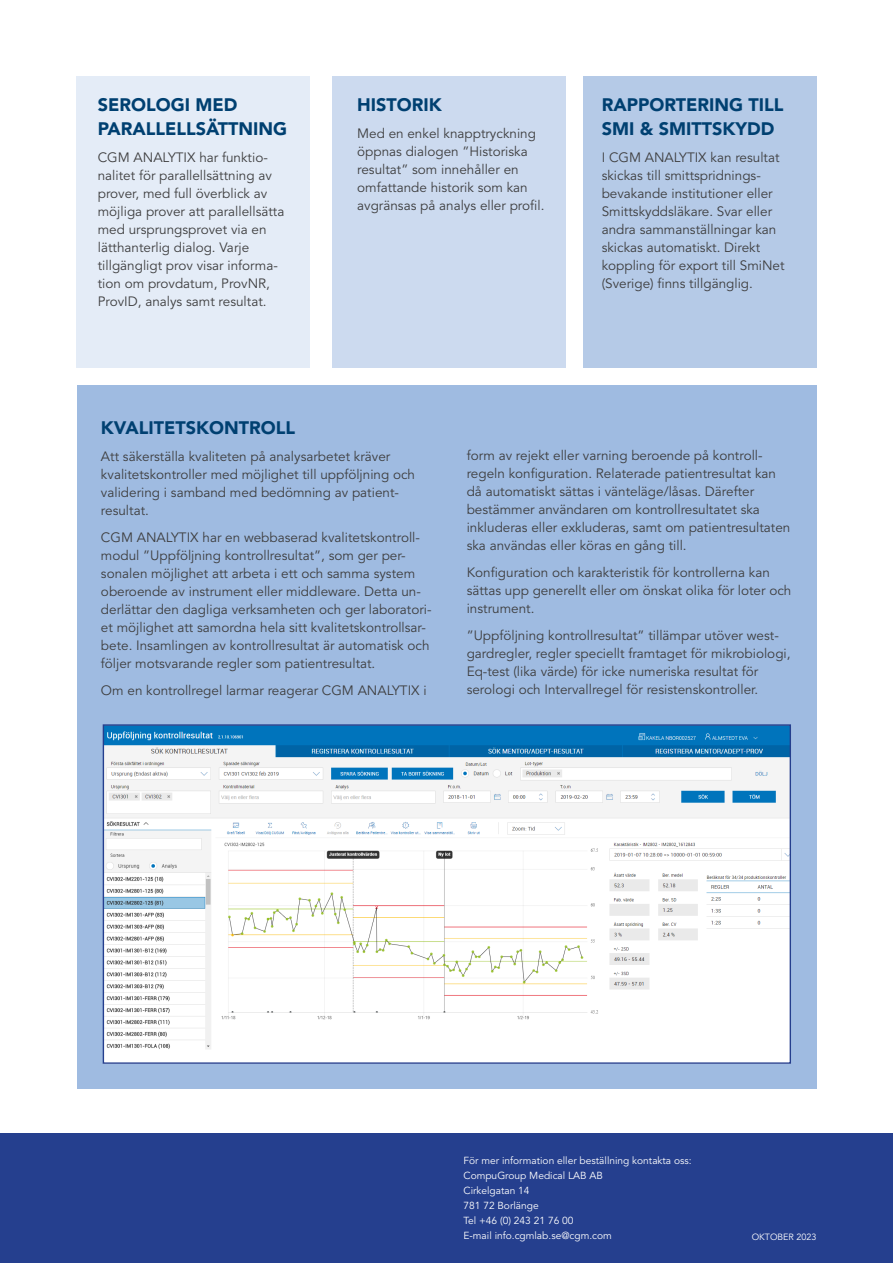
<style>
.page{position:relative;width:893px;height:1263px;background:#fff}
.page>*{position:absolute;margin:0;border:0;box-sizing:border-box;transform-origin:0 0}
.t1{font:900 18px/24px "Avenir LT Std";color:#004071}
.t2{font:13.5px/18px "Avenir LT Std";color:#3e3e3f}
.t3{font:10.2px "Avenir LT Std";color:#fff}
.t4{font:9px "Avenir LT Std";color:#fff}
</style>
<div class="page">
<div style="left:0;top:1133px;width:893px;height:130px;background:#253f8e"></div>
<div style="left:77px;top:385px;width:739px;height:704px;background:#9fbbe1"></div>
<img style="left:105px;top:726px;width:684px;height:336px">
<div style="left:77px;top:77px;width:233px;height:291px;background:#e4ecf7"></div>
<div style="left:332px;top:77px;width:234px;height:291px;background:#ccdaef"></div>
<div style="left:583px;top:77px;width:233px;height:291px;background:#b5cae7"></div>
<p class="t1" style="left:98px;top:93px;width:141px">SEROLOGI MED</p>
<p class="t1" style="left:98px;top:117px;width:191px">PARALLELLSÄTTNING</p>
<p class="t2" style="left:98px;top:149px;width:188px">CGM ANALYTIX har funktio&shy;nalitet för parallellsättning av prover, med full överblick av möjliga prover att parallellsätta med ursprungsprovet via en lätthanterlig dialog. Varje</p>
<p class="t2" style="left:98px;top:257px;width:182px">tillgängligt prov visar informa&shy;tion om provdatum, ProvNR,<br>ProvID, analys samt resultat.</p>
<p class="t1" style="left:357px;top:93px;width:86px">HISTORIK</p>
<p class="t2" style="left:357px;top:125px;width:189px">Med en enkel knapptryckning öppnas dialogen ”Historiska resultat” som innehåller en omfattande historik som kan avgränsas på analys eller profil.</p>
<p class="t1" style="left:602px;top:93px;width:183px">RAPPORTERING TILL<br>SMI &amp; SMITTSKYDD</p>
<p class="t2" style="left:602px;top:149px;width:179px">I CGM ANALYTIX kan resultat skickas till smittspridnings-</p>
<p class="t2" style="left:602px;top:185px;width:184px">bevakande institutioner eller<br>Smittskyddsläkare. Svar eller andra sammanställningar kan skickas automatiskt. Direkt koppling för export till SmiNet (Sverige) finns tillgänglig.</p>
<p class="t1" style="left:101px;top:416px;width:196px">KVALITETSKONTROLL</p>
<p class="t2" style="left:101px;top:448px;width:291px">Att säkerställa kvaliteten på analysarbetet kräver</p>
<p class="t2" style="left:101px;top:466px;width:316px">kvalitetskontroller med möjlighet till uppföljning och</p>
<p class="t2" style="left:101px;top:484px;width:299px">validering i samband med bedömning av patient-</p>
<p class="t2" style="left:101px;top:502px;width:49px">resultat.</p>
<p class="t2" style="left:101px;top:529px;width:321px">CGM ANALYTIX har en webbaserad kvalitetskontroll-</p>
<p class="t2" style="left:101px;top:547px;width:332px">modul ”Uppföljning kontrollresultat”, som ger per&shy;sonalen möjlighet att arbeta i ett och samma system oberoende av instrument eller middleware. Detta un&shy;derlättar den dagliga verksamheten och ger laboratori&shy;et möjlighet att samordna hela sitt kvalitetskontrollsar&shy;bete. Insamlingen av kontrollresultat är automatisk och följer motsvarande regler som patientresultat.</p>
<p class="t2" style="left:101px;top:682px;width:327px">Om en kontrollregel larmar reagerar CGM ANALYTIX i</p>
<p class="t2" style="left:467px;top:447px;width:297px">form av rejekt eller varning beroende på kontroll-</p>
<p class="t2" style="left:467px;top:465px;width:325px">regeln konfiguration. Relaterade patientresultat kan då automatiskt sättas i vänteläge/låsas. Därefter bestämmer användaren om kontrollresultatet ska inkluderas eller exkluderas, samt om patientresultaten ska användas eller köras en gång till.</p>
<p class="t2" style="left:467px;top:564px;width:326px">Konfiguration och karakteristik för kontrollerna kan sättas upp generellt eller om önskat olika för loter och instrument.</p>
<p class="t2" style="left:467px;top:627px;width:325px">”Uppföljning kontrollresultat” tillämpar utöver west&shy;gardregler, regler speciellt framtaget för mikrobiologi, Eq-test (lika värde) för icke numeriska resultat för serologi och Intervallregel för resistenskontroller.</p>
<p class="t3" style="left:463px;top:1155px;width:230px">För mer information eller beställning kontakta oss:</p>
<p class="t3" style="left:463px;top:1170px;width:141px">CompuGroup Medical LAB AB</p>
<p class="t3" style="left:463px;top:1185px;width:68px">Cirkelgatan 14</p>
<p class="t3" style="left:463px;top:1200px;width:77px">781 72 Borlänge</p>
<p class="t3" style="left:463px;top:1215px;width:112px">Tel +46 (0) 243 21 76 00</p>
<p class="t3" style="left:463px;top:1230px;width:150px">E-mail info.cgmlab.se@cgm.com</p>
<p class="t4" style="left:752px;top:1231px;width:66px">OKTOBER 2023</p>
</div>
